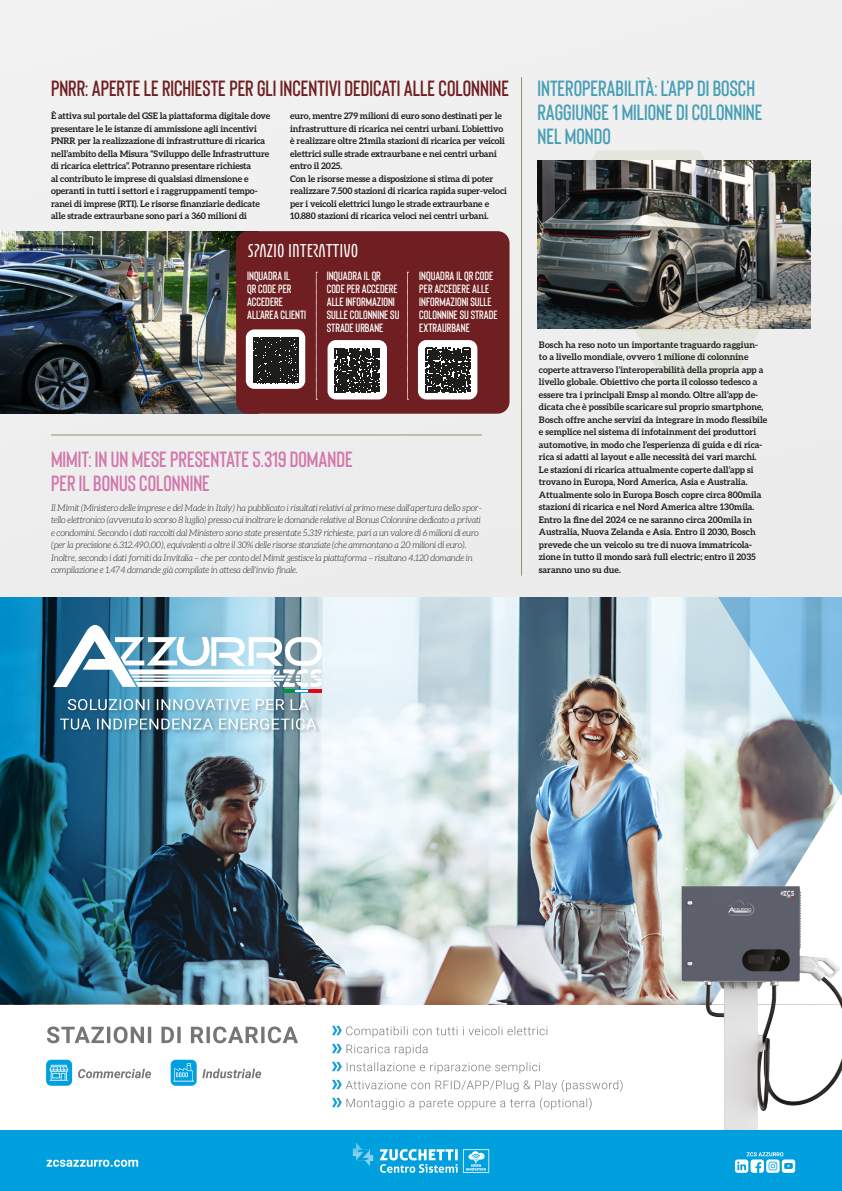
<style>
.page{position:relative;width:842px;height:1191px;background:#efefef}
.page>*{position:absolute;margin:0;border:0;box-sizing:border-box;transform-origin:0 0}
.testo{font:600 22px/24px "Bison";color:#489fb5}
.testo-2{font:600 22px "Bison";color:#6f1f21}
.testo-3{font:600 22px "Bison";color:#d276ab}
.testo-4{font:18px "Eunomia";color:#fff}
.testo-5{font:600 12px/13px "Bison";color:#fff}
.t1{font:700 9px/12.5px "Aleo";letter-spacing:-.01em;color:#1d1d1b}
.t2{font:italic 300 9px/12.5px "Aleo";letter-spacing:-.02em;color:#1d1d1b}
</style>
<div class="page">
<div style="left:0;top:597px;width:842px;height:594px;background:#fff"></div>
<img style="left:332px;top:597px;width:379px;height:407px">
<img style="left:0;top:597px;width:332px;height:407px">
<div style="left:59px;top:717px;width:262px;height:17px;background:#1d1d1b;opacity:.3"></div>
<svg style="left:60px;top:718px;width:256px;height:11px;background:#8eb2c2"></svg>
<div style="left:67px;top:698px;width:246px;height:16px;background:#1d1d1b;opacity:.3"></div>
<svg style="left:68px;top:699px;width:241px;height:11px"></svg>
<svg style="left:53px;top:625px;width:269px;height:68px"></svg>
<img style="left:674px;top:880px;width:168px;height:250px">
<div style="left:0;top:1130px;width:842px;height:61px;background:#009fdd"></div>
<svg style="left:353px;top:1143px;width:20px;height:23px"></svg>
<svg style="left:380px;top:1149px;width:109px;height:23px"></svg>
<svg style="left:735px;top:1077px;width:107px;height:95px"></svg>
<svg style="left:47px;top:1159px;width:91px;height:7px"></svg>
<svg style="left:47px;top:1026px;width:251px;height:17px"></svg>
<div style="left:46px;top:1059px;width:26px;height:26px;background:#009fdd;border-radius:5px"></div>
<svg style="left:49px;top:1064px;width:19px;height:16px"></svg>
<svg style="left:78px;top:1068px;width:73px;height:10px"></svg>
<svg style="left:171px;top:1059px;width:26px;height:26px"></svg>
<svg style="left:173px;top:1063px;width:21px;height:18px"></svg>
<svg style="left:202px;top:1068px;width:59px;height:10px"></svg>
<svg style="left:332px;top:1025px;width:215px;height:12px"></svg>
<svg style="left:332px;top:1043px;width:96px;height:12px"></svg>
<svg style="left:332px;top:1061px;width:208px;height:12px"></svg>
<svg style="left:332px;top:1079px;width:291px;height:31px"></svg>
<svg style="left:711px;top:597px;width:131px;height:407px;background:#9daeb9"></svg>
<svg style="left:546px;top:150px;width:214px;height:235px"></svg>
<hr style="left:521px;top:77px;width:1px;height:498px;background:#87986d">
<hr style="left:51px;top:435px;width:431px;height:1px;background:#87986d">
<img style="left:537px;top:161px;width:274px;height:168px">
<img style="left:0;top:231px;width:245px;height:182px">
<div style="left:0;top:918px;width:6px;height:214px;background:#1d1d1b;opacity:.4"></div>
<div style="left:236px;top:231px;width:273px;height:183px;background:#6f1f21;border-radius:12px"></div>
<div style="left:246px;top:329px;width:59px;height:60px;background:#fff;border-radius:8px"></div>
<div style="left:328px;top:340px;width:59px;height:59px;background:#fff;border-radius:8px"></div>
<div style="left:418px;top:340px;width:59px;height:59px;background:#fff;border-radius:8px"></div>
<div style="left:253px;top:337px;width:46px;height:47px;background:#1d1d1b"></div>
<svg style="left:335px;top:348px;width:45px;height:45px;background:#3b3b3a"></svg>
<svg style="left:426px;top:348px;width:44px;height:44px;background:#3c3c3b"></svg>
<svg style="left:316px;top:272px;width:1px;height:128px"></svg>
<svg style="left:407px;top:272px;width:1px;height:128px"></svg>
<p class="testo-2" style="left:51px;top:75px;width:460px">PNRR: APERTE LE RICHIESTE PER GLI INCENTIVI DEDICATI ALLE COLONNINE</p>
<p class="t1" style="left:51px;top:109px;width:221px">È attiva sul portale del GSE la piattaforma digitale dove presentare le le istanze di ammissione agli incentivi PNRR per la realizzazione di infrastrutture di ricarica nell’ambito della Misura “Sviluppo delle Infrastrutture di ricarica elettrica”. Potranno presentare richiesta<br>al contributo le imprese di qualsiasi dimensione e operanti in tutti i settori e i raggruppamenti tempo&shy;ranei di imprese (RTI). Le risorse finanziarie dedicate alle strade extraurbane sono pari a 360 milioni di</p>
<p class="t1" style="left:290px;top:109px;width:216px">euro, mentre 279 milioni di euro sono destinati per le infrastrutture di ricarica nei centri urbani. L’obiettivo è realizzare oltre 21mila stazioni di ricarica per veicoli elettrici sulle strade extraurbane e nei centri urbani entro il 2025.</p>
<p class="t1" style="left:290px;top:172px;width:218px">Con le risorse messe a disposizione si stima di poter realizzare 7.500 stazioni di ricarica rapida super-veloci per i veicoli elettrici lungo le strade extraurbane e 10.880 stazioni di ricarica veloci nei centri urbani.</p>
<p class="testo-4" style="left:248px;top:243px;width:112px">SPAZIO INTERATTIVO</p>
<p class="testo-5" style="left:247px;top:269px;width:60px">INQUADRA IL<br>QR CODE PER<br>ACCEDERE<br>ALL’AREA CLIENTI</p>
<p class="testo-5" style="left:327px;top:269px;width:74px">INQUADRA IL QR<br>CODE PER ACCEDERE<br>ALLE INFORMAZIONI<br>SULLE COLONNINE SU<br>STRADE URBANE</p>
<p class="testo-5" style="left:419px;top:269px;width:80px">INQUADRA IL QR CODE<br>PER ACCEDERE ALLE<br>INFORMAZIONI SULLE<br>COLONNINE SU STRADE<br>EXTRAURBANE</p>
<p class="testo-3" style="left:51px;top:445px;width:303px">MIMIT: IN UN MESE PRESENTATE 5.319 DOMANDE</p>
<p class="testo-3" style="left:51px;top:469px;width:160px">PER IL BONUS COLONNINE</p>
<p class="t2" style="left:51px;top:501px;width:432px">Il Mimit (Ministero delle imprese e del Made in Italy) ha pubblicato i risultati relativi al primo mese dall’apertura dello spor&shy;tello elettronico (avvenuta lo scorso 8 luglio) presso cui inoltrare le domande relative al Bonus Colonnine dedicato a privati e condomini. Secondo i dati raccolti dal Ministero sono state presentate 5.319 richieste, pari a un valore di 6 milioni di euro (per la precisione 6.312.490,00), equivalenti a oltre il 30% delle risorse stanziate (che ammontano a 20 milioni di euro).<br>Inoltre, secondo i dati forniti da Invitalia – che per conto del Mimit gestisce la piattaforma – risultano 4.120 domande in compilazione e 1.474 domande già compilate in attesa dell’invio finale.</p>
<p class="testo" style="left:537px;top:76px;width:227px">INTEROPERABILITÀ: L’APP DI BOSCH<br>RAGGIUNGE 1 MILIONE DI COLONNINE<br>NEL MONDO</p>
<p class="t1" style="left:539px;top:338px;width:230px">Bosch ha reso noto un importante traguardo raggiun&shy;to a livello mondiale, ovvero 1 milione di colonnine coperte attraverso l’interoperabilità della propria app a livello globale. Obiettivo che porta il colosso tedesco a essere tra i principali Emsp al mondo. Oltre all’app de&shy;dicata che è possibile scaricare sul proprio smartphone, Bosch offre anche servizi da integrare in modo flessibile e semplice nel sistema di infotainment dei produttori automotive, in modo che l’esperienza di guida e di rica&shy;rica si adatti al layout e alle necessità dei vari marchi.<br>Le stazioni di ricarica attualmente coperte dall’app si trovano in Europa, Nord America, Asia e Australia.<br>Attualmente solo in Europa Bosch copre circa 800mila stazioni di ricarica e nel Nord America altre 130mila.<br>Entro la fine del 2024 ce ne saranno circa 200mila in Australia, Nuova Zelanda e Asia. Entro il 2030, Bosch prevede che un veicolo su tre di nuova immatricola&shy;zione in tutto il mondo sarà full electric; entro il 2035 saranno uno su due.</p>
</div>
